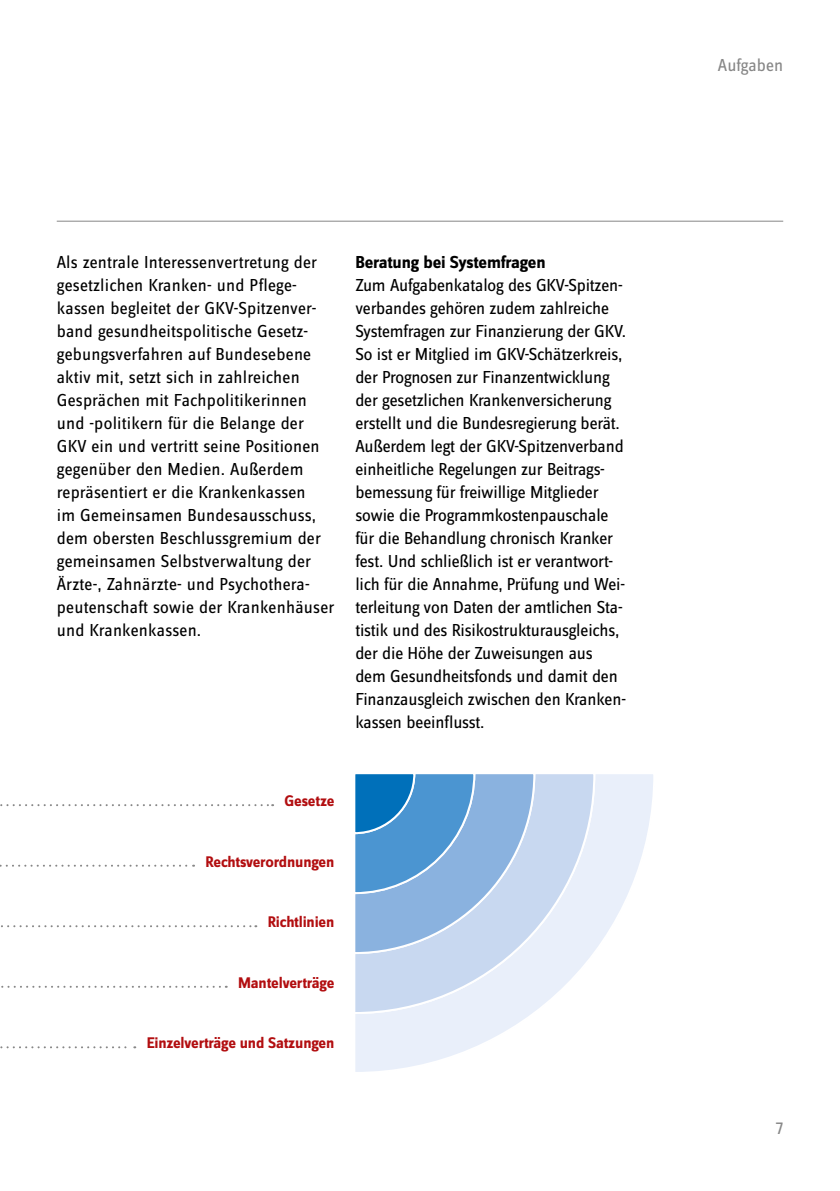
<style>
.page{position:relative;width:840px;height:1191px;background:#fff}
.page>*{position:absolute;margin:0;border:0;box-sizing:border-box;transform-origin:0 0}
.Fließtext{font:18px/23px "Zine Sans Dis";letter-spacing:-.01em;color:#000}
.Fließtext-2{font:18px/23px "Zine Sans Dis";letter-spacing:.01em;color:#000}
.ZÜ{font:700 18px "Zine Sans Dis";letter-spacing:-.01em;color:#000}
.t1{font:18px "Zine Sans Dis";color:#878787}
.t2{font:700 16px "Zine Sans Dis";letter-spacing:-.01em;color:#b20e10}
</style>
<div class="page">
<hr style="left:57px;top:221px;width:725px;height:1px;background:#878787">
<svg style="left:0;top:804px;width:273px;height:2px"></svg>
<svg style="left:0;top:864px;width:194px;height:2px"></svg>
<svg style="left:1px;top:925px;width:255px;height:2px"></svg>
<svg style="left:1px;top:985px;width:226px;height:2px"></svg>
<svg style="left:0;top:1046px;width:135px;height:2px"></svg>
<svg style="left:355px;top:774px;width:298px;height:298px"></svg>
<svg style="left:355px;top:774px;width:241px;height:241px;background:#dbe5f5"></svg>
<svg style="left:355px;top:774px;width:181px;height:181px;background:#82b1dd"></svg>
<p class="Fließtext-2" style="left:57px;top:251px;width:279px">Als zentrale Interessenvertretung der gesetzlichen Kranken- und Pflege&shy;kassen begleitet der GKV-Spitzenver&shy;band gesundheitspolitische Gesetz&shy;gebungsverfahren auf Bundesebene aktiv mit, setzt sich in zahlreichen Gesprächen mit Fachpolitikerinnen und -politikern für die Belange der GKV ein und vertritt seine Positionen gegenüber den Medien. Außerdem repräsentiert er die Krankenkassen<br>im Gemeinsamen Bundesausschuss, dem obersten Beschlussgremium der gemeinsamen Selbstverwaltung der Ärzte-, Zahnärzte- und Psychothera&shy;peutenschaft sowie der Krankenhäuser und Krankenkassen.</p>
<h2 class="ZÜ" style="left:355px;top:253px;width:192px">Beratung bei Systemfragen</h2>
<p class="Fließtext" style="left:355px;top:274px;width:272px">Zum Aufgabenkatalog des GKV-Spitzen&shy;verbandes gehören zudem zahlreiche Systemfragen zur Finanzierung der GKV.<br>So ist er Mitglied im GKV-Schätzerkreis, der Prognosen zur Finanzentwicklung der gesetzlichen Krankenversicherung erstellt und die Bundesregierung berät.<br>Außerdem legt der GKV-Spitzenverband einheitliche Regelungen zur Beitrags&shy;bemessung für freiwillige Mitglieder sowie die Programmkostenpauschale für die Behandlung chronisch Kranker fest. Und schließlich ist er verantwort&shy;lich für die Annahme, Prüfung und Wei&shy;terleitung von Daten der amtlichen Sta&shy;tistik und des Risikostrukturausgleichs, der die Höhe der Zuweisungen aus dem Gesundheitsfonds und damit den Finanzausgleich zwischen den Kranken&shy;kassen beeinflusst.</p>
<p class="t2" style="left:284px;top:792px;width:51px">Gesetze</p>
<p class="t2" style="left:205px;top:853px;width:130px">Rechtsverordnungen</p>
<p class="t2" style="left:267px;top:913px;width:68px">Richtlinien</p>
<p class="t2" style="left:238px;top:974px;width:98px">Mantelverträge</p>
<p class="t2" style="left:147px;top:1034px;width:189px">Einzelverträge und Satzungen</p>
<p class="t1" style="left:717px;top:57px;width:67px">Aufgaben</p>
<p class="t1" style="left:775px;top:1119px;width:9px">7</p>
</div>
